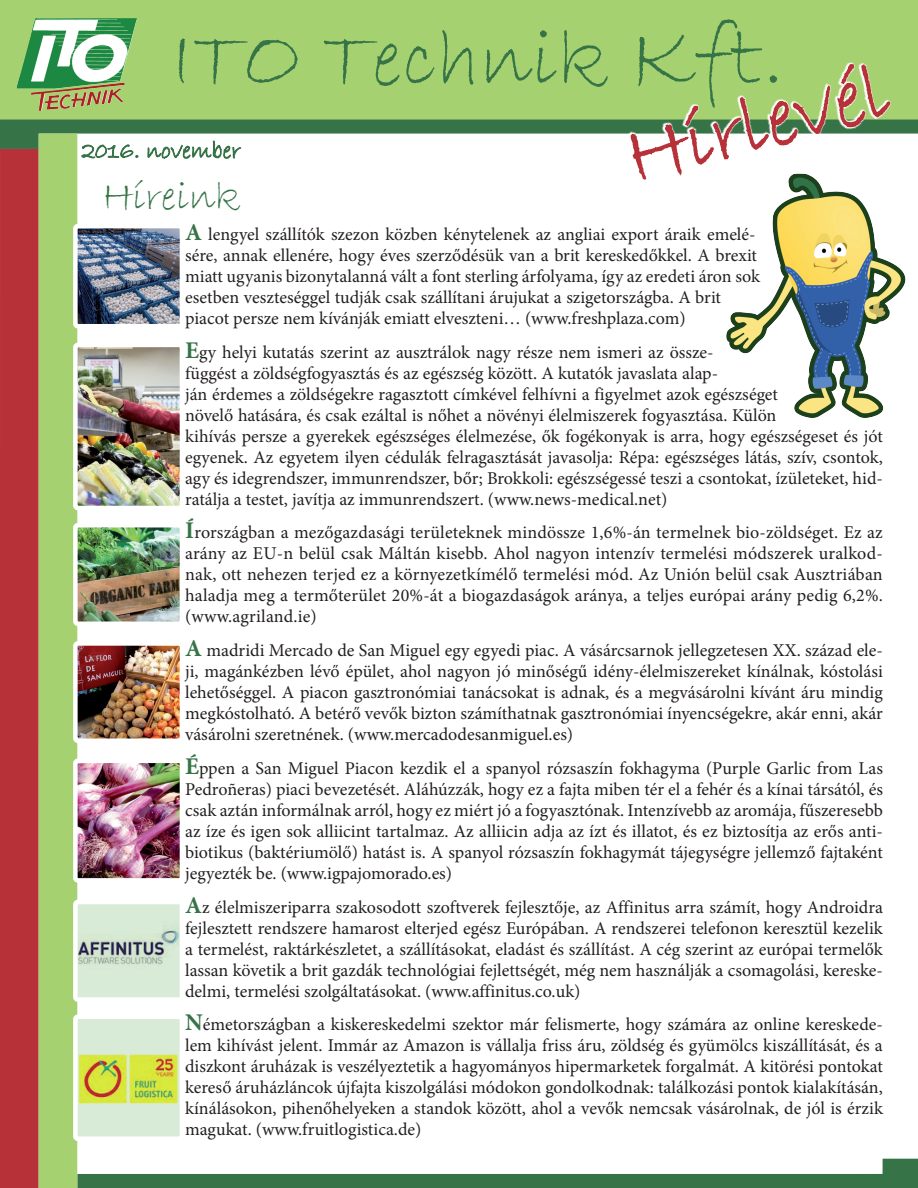
<style>
.page{position:relative;width:918px;height:1188px;background:#fff}
.page>*{position:absolute;margin:0;border:0;box-sizing:border-box;transform-origin:0 0}
.t1{font:84px "Bradley Hand Hacked";color:#367448}
.t2{font:84px "Bradley Hand Hacked";color:#b73139}
.t3{font:42px "Bradley Hand Hacked";color:#367448}
.t4{font:18px/21px "Minion Pro";color:#231f20;text-align:justify}
.s1{font-size:90px}
.s2{font-weight:700;font-size:24px;color:#367448}
</style>
<div class="page">
<div style="left:0;top:0;width:918px;height:120px;background:#a5d170"></div>
<svg style="left:77px;top:1159px;width:841px;height:29px"></svg>
<div style="left:0;top:148px;width:39px;height:1040px;background:#b73139"></div>
<img style="left:23px;top:18px;width:114px;height:45px">
<div style="left:39px;top:134px;width:38px;height:1054px;background:#a5d170"></div>
<svg style="left:726px;top:62px;width:180px;height:356px"></svg>
<svg style="left:0;top:63px;width:918px;height:117px"></svg>
<img style="left:78px;top:528px;width:101px;height:93px">
<div style="left:73px;top:523px;width:111px;height:103px;border:4px solid #fff;border-radius:2px"></div>
<img style="left:78px;top:646px;width:101px;height:92px">
<div style="left:73px;top:641px;width:111px;height:102px;border:4px solid #fff;border-radius:2px"></div>
<img style="left:78px;top:764px;width:101px;height:114px">
<div style="left:73px;top:759px;width:111px;height:124px;border:4px solid #fff;border-radius:2px"></div>
<div style="left:75px;top:902px;width:107px;height:98px;background:#d8ebd6;border-radius:2px"></div>
<img style="left:78px;top:929px;width:101px;height:35px">
<div style="left:73px;top:900px;width:111px;height:102px;border:4px solid #fff;border-radius:2px"></div>
<div style="left:75px;top:1017px;width:107px;height:122px;background:#d8ebd6;border-radius:2px"></div>
<img style="left:78px;top:1054px;width:100px;height:50px">
<div style="left:73px;top:1015px;width:111px;height:126px;border:4px solid #fff;border-radius:2px"></div>
<img style="left:78px;top:229px;width:101px;height:94px">
<div style="left:73px;top:224px;width:111px;height:104px;border:4px solid #fff;border-radius:2px"></div>
<img style="left:78px;top:348px;width:101px;height:157px">
<div style="left:73px;top:343px;width:111px;height:167px;border:4px solid #fff;border-radius:2px"></div>
<h1 class="t1" style="left:171px;top:5px;width:616px">ITO Technik <span class="s1">Kft.</span></h1>
<h1 class="t2" style="left:613px;top:107px;width:271px;rotate:-15deg">Hírlevél</h1>
<h2 class="t3" style="left:102px;top:169px;width:140px">Híreink</h2>
<p class="t4" style="left:185px;top:224px;width:576px;text-align:left"><span class="s2">A</span> lengyel szállítók szezon közben kénytelenek az angliai export áraik emelé&shy;sére, annak ellenére, hogy éves szerződésük van a brit kereskedőkkel. A brexit miatt ugyanis bizonytalanná vált a font sterling árfolyama, így az eredeti áron sok esetben veszteséggel tudják csak szállítani árujukat a szigetországba. A brit piacot persze nem kívánják emiatt elveszteni… (www.freshplaza.com)</p>
<p class="t4" style="left:185px;top:341px;width:699px;text-align:left"><span class="s2">E</span>gy helyi kutatás szerint az ausztrálok nagy része nem ismeri az össze-<br>függést a zöldségfogyasztás és az egészség között. A kutatók javaslata alap-<br>ján érdemes a zöldségekre ragasztott címkével felhívni a figyelmet azok egészséget<br>növelő hatására, és csak ezáltal is nőhet a növényi élelmiszerek fogyasztása. Külön<br>kihívás persze a gyerekek egészséges élelmezése, ők fogékonyak is arra, hogy egészségeset és jót egyenek. Az egyetem ilyen cédulák felragasztását javasolja: Répa: egészséges látás, szív, csontok, agy és idegrendszer, immunrendszer, bőr; Brokkoli: egészségessé teszi a csontokat, ízületeket, hid&shy;ratálja a testet, javítja az immunrendszert. (www.news-medical.net)</p>
<p class="t4" style="left:185px;top:522px;width:699px"><span class="s2">Í</span>rországban a mezőgazdasági területeknek mindössze 1,6%-án termelnek bio-zöldséget. Ez az arány az EU-n belül csak Máltán kisebb. Ahol nagyon intenzív termelési módszerek uralkod&shy;nak, ott nehezen terjed ez a környezetkímélő termelési mód. Az Unión belül csak Ausztriában haladja meg a termőterület 20%-át a biogazdaságok aránya, a teljes európai arány pedig 6,2%. (www.agriland.ie)</p>
<p class="t4" style="left:185px;top:640px;width:699px"><span class="s2">A</span> madridi Mercado de San Miguel egy egyedi piac. A vásárcsarnok jellegzetesen XX. század ele&shy;ji, magánkézben lévő épület, ahol nagyon jó minőségű idény-élelmiszereket kínálnak, kóstolási lehetőséggel. A piacon gasztronómiai tanácsokat is adnak, és a megvásárolni kívánt áru mindig megkóstolható. A betérő vevők bizton számíthatnak gasztronómiai ínyencségekre, akár enni, akár vásárolni szeretnének. (www.mercadodesanmiguel.es)</p>
<p class="t4" style="left:185px;top:758px;width:699px"><span class="s2">É</span>ppen a San Miguel Piacon kezdik el a spanyol rózsaszín fokhagyma (Purple Garlic from Las Pedroñeras) piaci bevezetését. Aláhúzzák, hogy ez a fajta miben tér el a fehér és a kínai társától, és csak aztán informálnak arról, hogy ez miért jó a fogyasztónak. Intenzívebb az aromája, fűszeresebb az íze és igen sok alliicint tartalmaz. Az alliicin adja az ízt és illatot, és ez biztosítja az erős anti&shy;biotikus (baktériumölő) hatást is. A spanyol rózsaszín fokhagymát tájegységre jellemző fajtaként jegyezték be. (www.igpajomorado.es)</p>
<p class="t4" style="left:185px;top:896px;width:699px"><span class="s2">A</span>z élelmiszeriparra szakosodott szoftverek fejlesztője, az Affinitus arra számít, hogy Androidra fejlesztett rendszere hamarost elterjed egész Európában. A rendszerei telefonon keresztül kezelik a termelést, raktárkészletet, a szállításokat, eladást és szállítást. A cég szerint az európai termelők lassan követik a brit gazdák technológiai fejlettségét, még nem használják a csomagolási, kereske&shy;delmi, termelési szolgáltatásokat. (www.affinitus.co.uk)</p>
<p class="t4" style="left:185px;top:1014px;width:699px"><span class="s2">N</span>émetországban a kiskereskedelmi szektor már felismerte, hogy számára az online kereskede&shy;lem kihívást jelent. Immár az Amazon is vállalja friss áru, zöldség és gyümölcs kiszállítását, és a diszkont áruházak is veszélyeztetik a hagyományos hipermarketek forgalmát. A kitörési pontokat kereső áruházláncok újfajta kiszolgálási módokon gondolkodnak: találkozási pontok kialakításán, kínálásokon, pihenőhelyeken a standok között, ahol a vevők nemcsak vásárolnak, de jól is érzik magukat. (www.fruitlogistica.de)</p>
</div>
